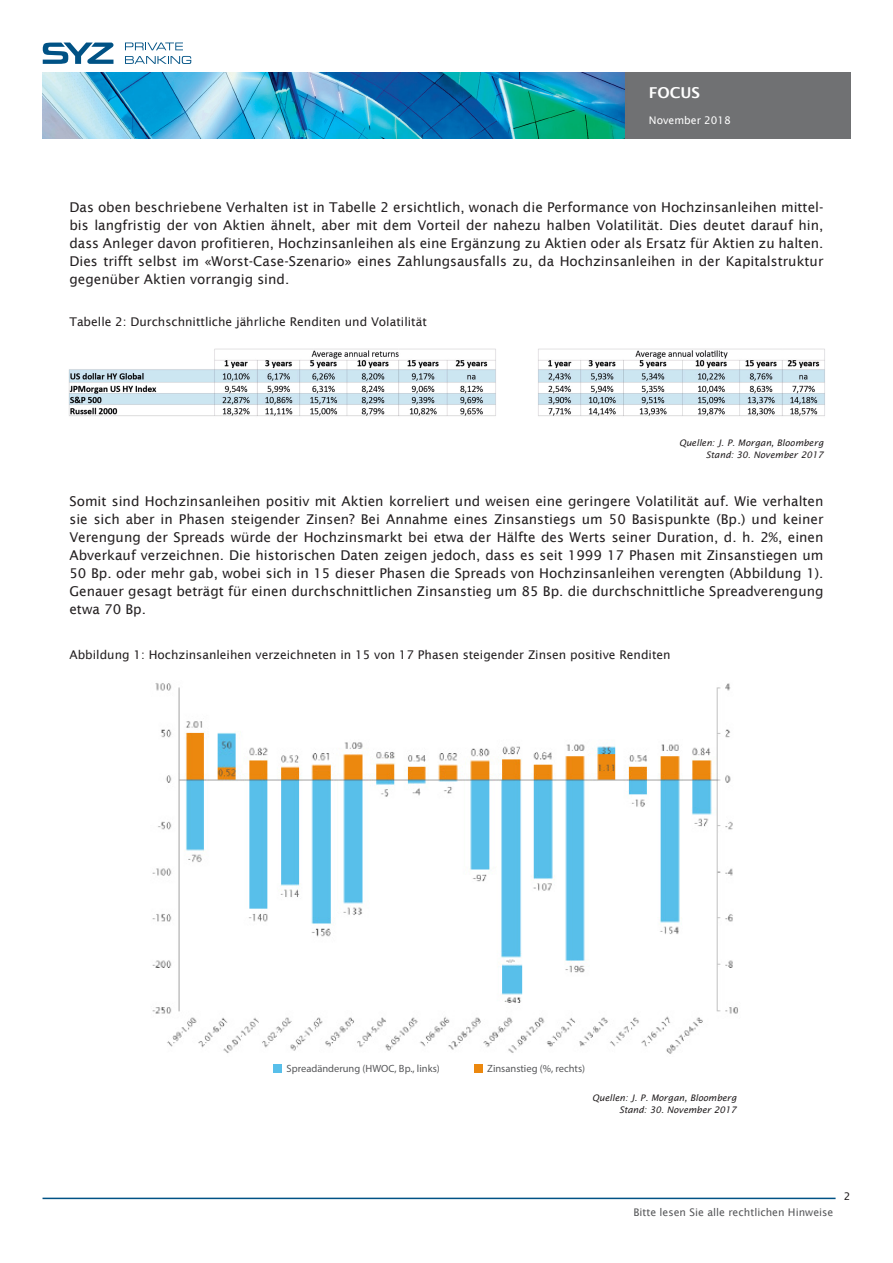
<style>
.page{position:relative;width:893px;height:1263px;background:#fff}
.page>*{position:absolute;margin:0;border:0;box-sizing:border-box;transform-origin:0 0}
.t1{font:600 15px "Lucida Sans";color:#fff}
.Texte_courant{font:13.5px/18px "Lucida Sans";color:#231f20;text-align:justify}
.Texte_courant-2{font:12px "Lucida Sans";color:#231f20}
.Subtitle_PRINCIPAL{font:10.5px "Myriad Pro";color:#57585a}
.t2{font:10.5px "Lucida Sans";color:#57585a}
.t3{font:10.5px "Lucida Sans";color:#fff}
.t4{font:10.5px "Lucida Sans";color:#231f20}
.Source_data{font:italic 9px "Lucida Sans";color:#231f20}
</style>
<div class="page">
<img style="left:43px;top:72px;width:807px;height:66px">
<hr style="left:43px;top:1197px;width:793px;height:2px;background:#005285">
<svg style="left:125px;top:43px;width:58px;height:7px"></svg>
<svg style="left:125px;top:56px;width:66px;height:8px"></svg>
<svg style="left:43px;top:43px;width:71px;height:21px"></svg>
<img style="left:152px;top:683px;width:586px;height:371px">
<div style="left:475px;top:1064px;width:8px;height:8px;background:#ec880e"></div>
<div style="left:274px;top:1064px;width:8px;height:8px;background:#58bfea"></div>
<img style="left:69px;top:348px;width:756px;height:68px">
<p class="t1" style="left:649px;top:84px;width:53px">FOCUS</p>
<p class="t3" style="left:649px;top:114px;width:83px">November 2018</p>
<p class="Texte_courant" style="left:69px;top:199px;width:756px">Das oben beschriebene Verhalten ist in Tabelle 2 ersichtlich, wonach die Performance von Hochzinsanleihen mittel&shy;bis langfristig der von Aktien ähnelt, aber mit dem Vorteil der nahezu halben Volatilität. Dies deutet darauf hin, dass Anleger davon profitieren, Hochzinsanleihen als eine Ergänzung zu Aktien oder als Ersatz für Aktien zu halten.<br>Dies trifft selbst im «Worst-Case-Szenario» eines Zahlungsausfalls zu, da Hochzinsanleihen in der Kapitalstruktur gegenüber Aktien vorrangig sind.</p>
<p class="Texte_courant-2" style="left:69px;top:315px;width:359px">Tabelle 2: Durchschnittliche jährliche Renditen und Volatilität</p>
<p class="Source_data" style="left:679px;top:437px;width:146px">Quellen: J. P. Morgan, Bloomberg</p>
<p class="Source_data" style="left:706px;top:449px;width:119px">Stand: 30. November 2017</p>
<p class="Texte_courant" style="left:69px;top:493px;width:756px">Somit sind Hochzinsanleihen positiv mit Aktien korreliert und weisen eine geringere Volatilität auf. Wie verhalten sie sich aber in Phasen steigender Zinsen? Bei Annahme eines Zinsanstiegs um 50 Basispunkte (Bp.) und keiner Verengung der Spreads würde der Hochzinsmarkt bei etwa der Hälfte des Werts seiner Duration, d. h. 2%, einen Abverkauf verzeichnen. Die historischen Daten zeigen jedoch, dass es seit 1999 17 Phasen mit Zinsanstiegen um 50 Bp. oder mehr gab, wobei sich in 15 dieser Phasen die Spreads von Hochzinsanleihen verengten (Abbildung 1).<br>Genauer gesagt beträgt für einen durchschnittlichen Zinsanstieg um 85 Bp. die durchschnittliche Spreadverengung etwa 70 Bp.</p>
<p class="Texte_courant-2" style="left:69px;top:647px;width:603px">Abbildung 1: Hochzinsanleihen verzeichneten in 15 von 17 Phasen steigender Zinsen positive Renditen</p>
<p class="Subtitle_PRINCIPAL" style="left:287px;top:1062px;width:155px">Spreadänderung (HWOC, Bp., links)</p>
<p class="Subtitle_PRINCIPAL" style="left:487px;top:1062px;width:99px">Zinsanstieg (%, rechts)</p>
<p class="Source_data" style="left:592px;top:1092px;width:146px">Quellen: J. P. Morgan, Bloomberg</p>
<p class="Source_data" style="left:619px;top:1104px;width:119px">Stand: 30. November 2017</p>
<p class="t2" style="left:633px;top:1206px;width:201px">Bitte lesen Sie alle rechtlichen Hinweise</p>
<p class="t4" style="left:844px;top:1190px;width:8px">2</p>
</div>
